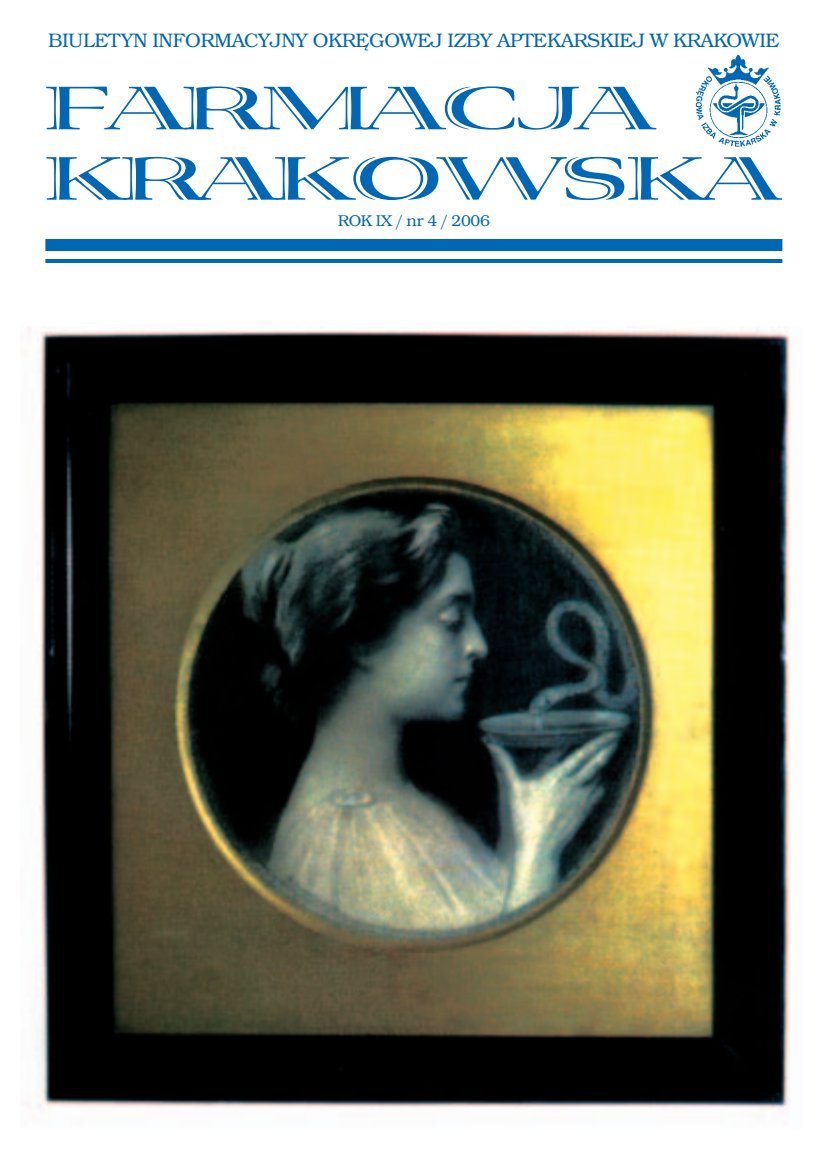
<style>
.page{position:relative;width:822px;height:1162px;background:#fff}
.page>*{position:absolute;margin:0;border:0;box-sizing:border-box;transform-origin:0 0}
.t1{font:62px/70.4px "Viva Bold Extra Extended";letter-spacing:-.015em;color:#0166b3}
.t2{font:300 20px "Bookman Itc TCE";letter-spacing:-.02em;color:#0166b3}
.t3{font:300 16px "Bookman Itc TCE";letter-spacing:-.02em;color:#0166b3}
</style>
<div class="page">
<div style="left:45px;top:239px;width:737px;height:12px;background:#0166b3"></div>
<hr style="left:45px;top:259px;width:737px;height:4px;background:#0166b3">
<img style="left:695px;top:54px;width:86px;height:93px">
<img style="left:24px;top:327px;width:767px;height:783px">
<p class="t2" style="left:48px;top:34px;width:733px">BIULETYN INFORMACYJNY OKRĘGOWEJ IZBY APTEKARSKIEJ W KRAKOWIE</p>
<h1 class="t1" style="left:45px;top:78px;width:735px">FARMACJA<br>KRAKOWSKA</h1>
<p class="t3" style="left:338px;top:215px;width:154px">ROK IX / nr 4 / 2006</p>
</div>
